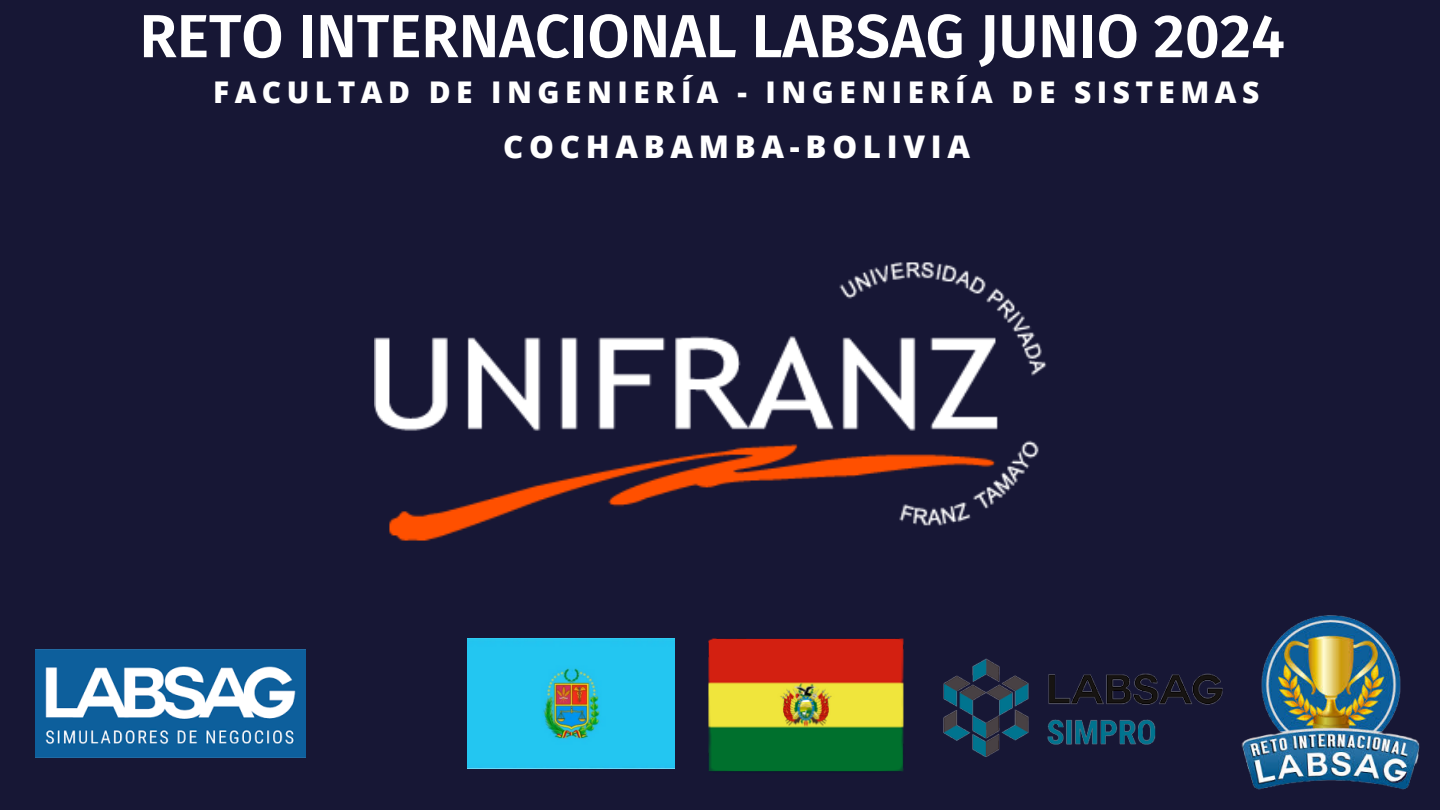
<style>
.page{position:relative;width:1440px;height:810px;background:#171735}
.page>*{position:absolute;margin:0;border:0;box-sizing:border-box;transform-origin:0 0}
.t1{font:600 60.8px "Fira Sans";color:#fff}
.t2{font:800 31.2px "Open Sans";letter-spacing:.185em;color:#fff}
.t3{font:800 29.9px "Open Sans";letter-spacing:.185em;color:#fff}
</style>
<div class="page">
<img style="left:375px;top:262px;width:672px;height:279px">
<img style="left:36px;top:650px;width:269px;height:108px">
<img style="left:1241px;top:616px;width:179px;height:174px">
<img style="left:708px;top:638px;width:196px;height:134px">
<img style="left:468px;top:638px;width:207px;height:131px">
<img style="left:943px;top:658px;width:280px;height:99px">
<p class="t1" style="left:140px;top:0;width:1147px">RETO INTERNACIONAL LABSAG JUNIO 2024</p>
<p class="t3" style="left:213px;top:71px;width:1048px">FACULTAD DE INGENIERÍA - INGENIERÍA DE SISTEMAS</p>
<h1 class="t2" style="left:503px;top:124px;width:468px">COCHABAMBA-BOLIVIA</h1>
</div>
